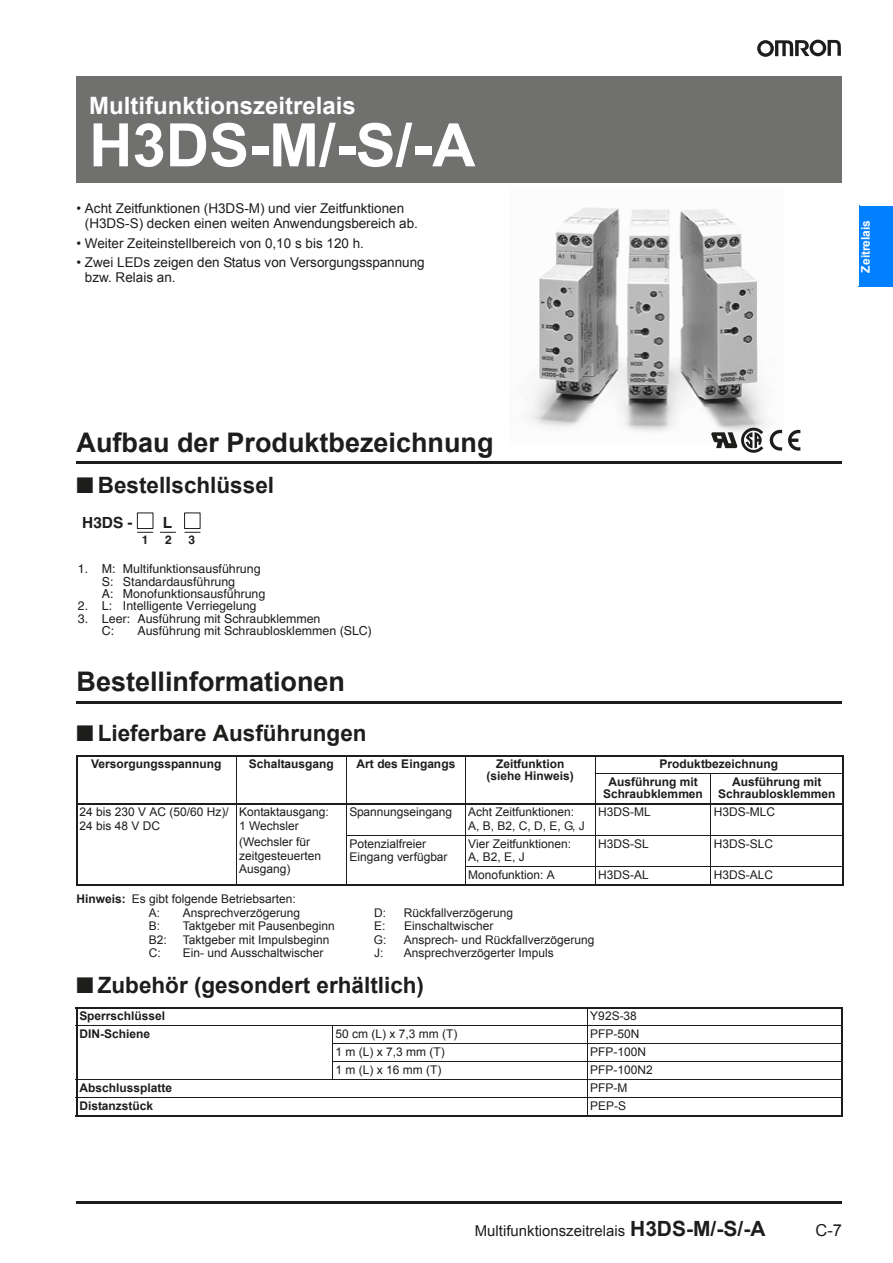
<style>
.page{position:relative;width:893px;height:1263px;background:#fff}
.page>*{position:absolute;margin:0;border:0;box-sizing:border-box;transform-origin:0 0}
.t1{font:700 60px "Arial";color:#fff}
.t2{font:700 27px "Arial";color:#1d1d1b}
.t3{font:700 24px "Arial";color:#fff}
.t4{font:700 22.5px "Arial";color:#1d1d1b}
.t5{font:16.5px "Arial";color:#1d1d1b}
.t6{font:700 15.45px "Helvetica";color:#1d1d1b}
.t7{font:15px "Arial";color:#1d1d1b}
.t8{font:13.5px/15px "Arial";color:#1d1d1b}
.t9{font:12.45px/12.5px "Helvetica";color:#1d1d1b}
.t10{font:12px/13.5px "Arial";color:#1d1d1b}
.t11{font:700 12px/12px "Arial";color:#1d1d1b;text-align:center}
.t12{font:700 12px "Arial";color:#fff}
.t13{font:700 12px "Helvetica";color:#1d1d1b}
.s1{font-weight:700}
.s2{font-weight:700;font-size:21px}
</style>
<div class="page">
<div style="left:76px;top:77px;width:766px;height:106px;background:#70706f"></div>
<svg style="left:757px;top:40px;width:84px;height:17px"></svg>
<hr style="left:76px;top:1202px;width:766px;height:2px;background:#1d1d1b">
<div style="left:859px;top:206px;width:34px;height:81px;background:#0080ff"></div>
<img style="left:529px;top:207px;width:254px;height:235px">
<svg style="left:711px;top:428px;width:52px;height:25px"></svg>
<svg style="left:788px;top:430px;width:12px;height:21px"></svg>
<svg style="left:770px;top:430px;width:12px;height:21px"></svg>
<hr style="left:76px;top:461px;width:766px;height:3px;background:#1d1d1b">
<hr style="left:76px;top:701px;width:766px;height:3px;background:#1d1d1b">
<svg style="left:136px;top:512px;width:65px;height:21px"></svg>
<hr style="left:76px;top:756px;width:1px;height:128px;background:#1d1d1b">
<hr style="left:236px;top:755px;width:1px;height:130px;background:#1d1d1b">
<hr style="left:346px;top:755px;width:1px;height:130px;background:#1d1d1b">
<hr style="left:465px;top:755px;width:1px;height:130px;background:#1d1d1b">
<hr style="left:595px;top:755px;width:1px;height:130px;background:#1d1d1b">
<hr style="left:710px;top:773px;width:1px;height:112px;background:#1d1d1b">
<hr style="left:842px;top:756px;width:1px;height:128px;background:#1d1d1b">
<hr style="left:76px;top:755px;width:767px;height:1px;background:#1d1d1b">
<hr style="left:595px;top:773px;width:248px;height:1px;background:#1d1d1b">
<hr style="left:76px;top:803px;width:767px;height:1px;background:#1d1d1b">
<hr style="left:346px;top:835px;width:497px;height:1px;background:#1d1d1b">
<hr style="left:465px;top:866px;width:378px;height:1px;background:#1d1d1b">
<hr style="left:76px;top:884px;width:767px;height:1px;background:#1d1d1b">
<hr style="left:76px;top:1008px;width:1px;height:107px;background:#1d1d1b">
<hr style="left:332px;top:1025px;width:1px;height:55px;background:#1d1d1b">
<hr style="left:587px;top:1007px;width:1px;height:109px;background:#1d1d1b">
<hr style="left:841px;top:1008px;width:2px;height:107px;background:#1d1d1b">
<hr style="left:76px;top:1007px;width:767px;height:1px;background:#1d1d1b">
<hr style="left:76px;top:1025px;width:767px;height:1px;background:#1d1d1b">
<hr style="left:332px;top:1043px;width:511px;height:1px;background:#1d1d1b">
<hr style="left:332px;top:1061px;width:511px;height:1px;background:#1d1d1b">
<hr style="left:76px;top:1079px;width:767px;height:1px;background:#1d1d1b">
<hr style="left:76px;top:1097px;width:767px;height:1px;background:#1d1d1b">
<hr style="left:76px;top:1115px;width:767px;height:1px;background:#1d1d1b">
<h3 class="t3" style="left:89px;top:90px;width:268px">Multifunktionszeitrelais</h3>
<h1 class="t1" style="left:89px;top:106px;width:388px">H3DS-M/-S/-A</h1>
<p class="t8" style="left:85px;top:201px;width:335px;text-indent:-8px">• Acht Zeitfunktionen (H3DS-M) und vier Zeitfunktionen (H3DS-S) decken einen weiten Anwendungsbereich ab.</p>
<p class="t8" style="left:76px;top:236px;width:289px">• Weiter Zeiteinstellbereich von 0,10 s bis 120 h.</p>
<p class="t8" style="left:85px;top:255px;width:341px;text-indent:-8px">• Zwei LEDs zeigen den Status von Versorgungsspannung bzw. Relais an.</p>
<p class="t12" style="left:857px;top:273px;width:54px;rotate:-90deg">Zeitrelais</p>
<h2 class="t2" style="left:76px;top:425px;width:418px">Aufbau der Produktbezeichnung</h2>
<h3 class="t4" style="left:76px;top:471px;width:199px">■ Bestellschlüssel</h3>
<p class="t6" style="left:82px;top:513px;width:52px">H3DS -</p>
<p class="t6" style="left:163px;top:513px;width:11px">L</p>
<p class="t9" style="left:102px;top:563px;width:165px;text-indent:-24px">1. M: Multifunktionsausführung<br>S: Standardausführung<br>A: Monofunktionsausführung</p>
<p class="t9" style="left:78px;top:600px;width:180px">2. L: Intelligente Verriegelung</p>
<p class="t9" style="left:102px;top:612px;width:220px;text-indent:-24px">3. Leer: Ausführung mit Schraubklemmen<br>C:</p>
<p class="t13" style="left:142px;top:533px;width:8px">1</p>
<p class="t13" style="left:165px;top:533px;width:8px">2</p>
<p class="t13" style="left:188px;top:533px;width:8px">3</p>
<p class="t9" style="left:137px;top:624px;width:236px">Ausführung mit Schraublosklemmen (SLC)</p>
<h2 class="t2" style="left:76px;top:664px;width:270px">Bestellinformationen</h2>
<h3 class="t4" style="left:76px;top:718px;width:292px">■ Lieferbare Ausführungen</h3>
<p class="t11" style="left:91px;top:758px;width:132px">Versorgungsspannung</p>
<p class="t11" style="left:249px;top:758px;width:86px">Schaltausgang</p>
<p class="t11" style="left:357px;top:758px;width:100px">Art des Eingangs</p>
<p class="t11" style="left:486px;top:758px;width:89px">Zeitfunktion (siehe Hinweis)</p>
<p class="t11" style="left:608px;top:755px;width:171px;line-height:18px;text-align:left;text-indent:51px">Produktbezeichnung<br>Ausführung mit</p>
<p class="t11" style="left:603px;top:788px;width:101px">Schraubklemmen</p>
<p class="t11" style="left:718px;top:776px;width:119px">Ausführung mit<br>Schraublosklemmen</p>
<p class="t10" style="left:79px;top:805px;width:151px">24 bis 230 V AC (50/60 Hz)/<br>24 bis 48 V DC</p>
<p class="t10" style="left:239px;top:805px;width:91px">Kontaktausgang:<br>1 Wechsler</p>
<p class="t10" style="left:239px;top:835px;width:83px">(Wechsler für zeitgesteuerten<br>Ausgang)</p>
<p class="t10" style="left:350px;top:805px;width:104px">Spannungseingang</p>
<p class="t10" style="left:468px;top:805px;width:118px">Acht Zeitfunktionen:<br>A, B, B2, C, D, E, G, J</p>
<p class="t10" style="left:598px;top:805px;width:54px">H3DS-ML</p>
<p class="t10" style="left:714px;top:805px;width:63px">H3DS-MLC</p>
<p class="t10" style="left:350px;top:837px;width:99px">Potenzialfreier<br>Eingang verfügbar</p>
<p class="t10" style="left:468px;top:837px;width:104px">Vier Zeitfunktionen:<br>A, B2, E, J</p>
<p class="t10" style="left:598px;top:837px;width:52px">H3DS-SL</p>
<p class="t10" style="left:714px;top:837px;width:61px">H3DS-SLC</p>
<p class="t10" style="left:468px;top:868px;width:88px">Monofunktion: A</p>
<p class="t10" style="left:598px;top:868px;width:52px">H3DS-AL</p>
<p class="t10" style="left:714px;top:868px;width:61px">H3DS-ALC</p>
<p class="t10" style="left:149px;top:892px;width:149px;text-indent:-72px"><span class="s1">Hinweis:</span> Es gibt folgende Betriebsarten:<br>A:</p>
<p class="t10" style="left:183px;top:906px;width:119px">Ansprechverzögerung</p>
<p class="t10" style="left:374px;top:906px;width:14px">D:</p>
<p class="t10" style="left:404px;top:906px;width:111px">Rückfallverzögerung</p>
<p class="t10" style="left:149px;top:919px;width:13px">B:</p>
<p class="t10" style="left:183px;top:919px;width:154px">Taktgeber mit Pausenbeginn</p>
<p class="t10" style="left:374px;top:919px;width:13px">E:</p>
<p class="t10" style="left:404px;top:919px;width:91px">Einschaltwischer</p>
<p class="t10" style="left:149px;top:933px;width:19px">B2:</p>
<p class="t10" style="left:183px;top:933px;width:148px">Taktgeber mit Impulsbeginn</p>
<p class="t10" style="left:374px;top:933px;width:14px">G:</p>
<p class="t10" style="left:404px;top:933px;width:192px">Ansprech- und Rückfallverzögerung</p>
<p class="t10" style="left:149px;top:946px;width:14px">C:</p>
<p class="t10" style="left:183px;top:946px;width:142px">Ein- und Ausschaltwischer</p>
<p class="t10" style="left:374px;top:946px;width:11px">J:</p>
<p class="t10" style="left:404px;top:946px;width:151px">Ansprechverzögerter Impuls</p>
<h3 class="t4" style="left:76px;top:970px;width:349px">■ Zubehör (gesondert erhältlich)</h3>
<p class="t11" style="left:79px;top:1010px;width:87px">Sperrschlüssel</p>
<p class="t10" style="left:590px;top:1009px;width:48px">Y92S-38</p>
<p class="t11" style="left:79px;top:1028px;width:72px">DIN-Schiene</p>
<p class="t10" style="left:335px;top:1027px;width:123px">50 cm (L) x 7,3 mm (T)</p>
<p class="t10" style="left:590px;top:1027px;width:51px">PFP-50N</p>
<p class="t10" style="left:335px;top:1045px;width:111px">1 m (L) x 7,3 mm (T)</p>
<p class="t10" style="left:590px;top:1045px;width:57px">PFP-100N</p>
<p class="t10" style="left:335px;top:1063px;width:107px">1 m (L) x 16 mm (T)</p>
<p class="t10" style="left:590px;top:1063px;width:64px">PFP-100N2</p>
<p class="t11" style="left:79px;top:1082px;width:94px">Abschlussplatte</p>
<p class="t10" style="left:590px;top:1081px;width:39px">PFP-M</p>
<p class="t11" style="left:79px;top:1100px;width:75px">Distanzstück</p>
<p class="t10" style="left:590px;top:1099px;width:37px">PEP-S</p>
<p class="t7" style="left:475px;top:1221px;width:292px">Multifunktionszeitrelais <span class="s2">H3DS-M/-S/-A</span></p>
<h3 class="t5" style="left:815px;top:1219px;width:28px">C-7</h3>
</div>
